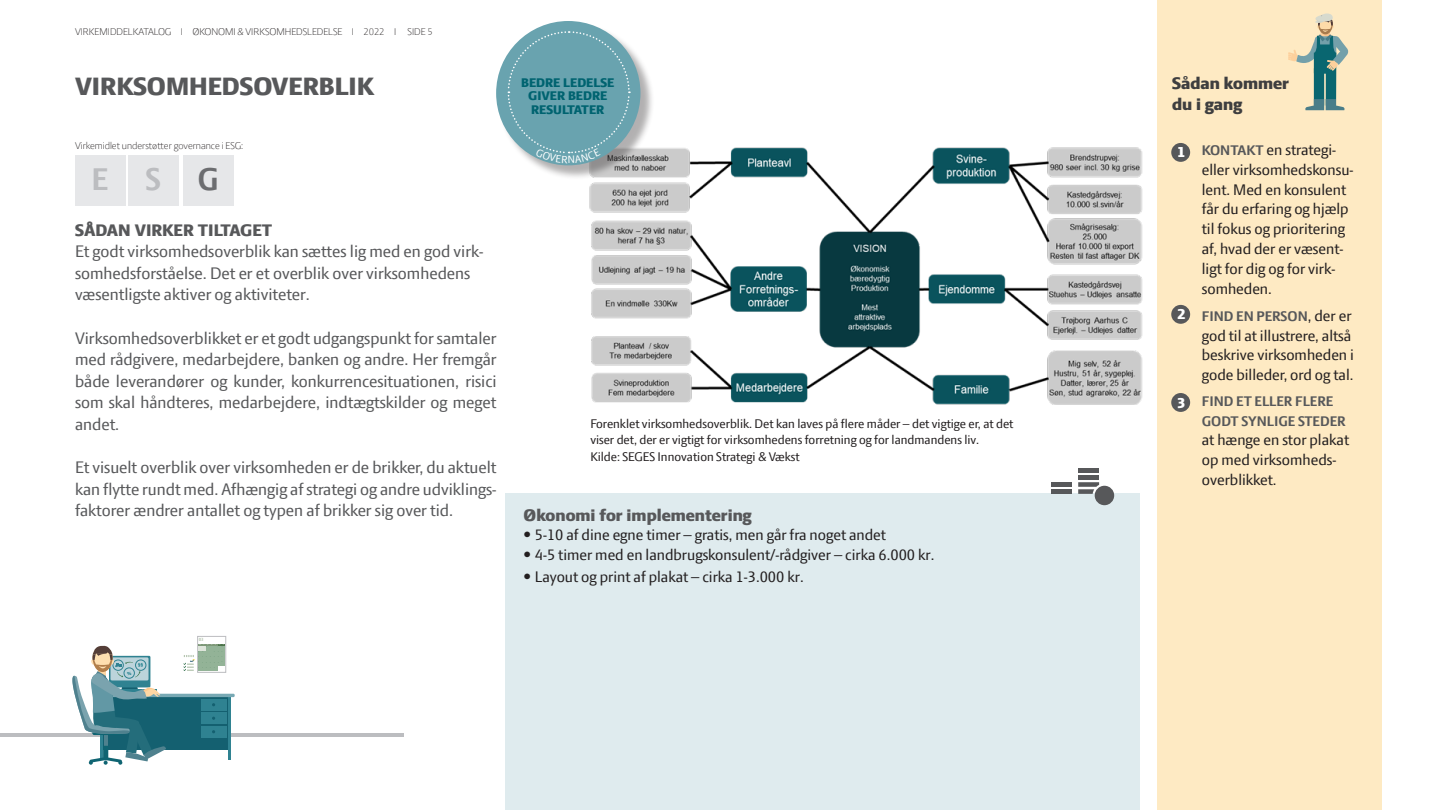
<style>
.page{position:relative;width:1440px;height:810px;background:#fff}
.page>*{position:absolute;margin:0;border:0;box-sizing:border-box;transform-origin:0 0}
.t1{font:700 33.75px "LF Press Sans";color:#bcbdc0}
.t2{font:700 33.75px "LF Press Sans";color:#6c6d70}
.t3{font:800 27px "LF Press Sans";color:#57585a}
.t4{font:18px/21.6px "LF Press Sans";color:#57585a;text-align:justify}
.t5{font:800 18px "LF Press Sans";color:#57585a}
.t6{font:800 18px/21.6px "LF Press Sans";color:#3e3e3f}
.t7{font:16.5px/19.8px "LF Press Sans";color:#231f20}
.t8{font:800 15.75px "LF Press Sans";color:#fff}
.t9{font:700 15px/19.8px "LF Press Sans";color:#57585a}
.t10{font:13.5px/16.2px "LF Press Sans";color:#231f20}
.t11{font:800 13.5px/13.5px "LF Press Sans";color:#006370;text-align:center}
.t12{font:300 10.5px "LF Press Sans";color:#231f20}
.t13{font:700 4.95px "LF Press Sans";color:#b5c5b0}
.t14{font:800 4.8px "LF Press Sans";color:#21808d}
.s1{font-weight:700;font-size:15px;color:#57585a}
.s2{font-weight:400;font-size:16.5px;color:#231f20}
</style>
<div class="page">
<img style="left:590px;top:147px;width:553px;height:258px">
<div style="left:1158px;top:0;width:224px;height:810px;background:#feeac3"></div>
<div style="left:1171px;top:305px;width:19px;height:19px;background:#57585a;border-radius:50%"></div>
<div style="left:1171px;top:393px;width:19px;height:19px;background:#57585a;border-radius:50%"></div>
<svg style="left:1288px;top:14px;width:61px;height:96px"></svg>
<div style="left:1171px;top:143px;width:19px;height:19px;background:#57585a;border-radius:50%"></div>
<div style="left:506px;top:494px;width:634px;height:316px;background:#dfebee"></div>
<div style="left:1052px;top:489px;width:20px;height:5px;background:#57585a"></div>
<div style="left:1052px;top:482px;width:20px;height:5px;background:#57585a"></div>
<div style="left:1078px;top:475px;width:21px;height:5px;background:#57585a"></div>
<div style="left:1078px;top:468px;width:21px;height:5px;background:#57585a"></div>
<div style="left:1095px;top:486px;width:19px;height:19px;background:#57585a;border-radius:50%"></div>
<svg style="left:1078px;top:482px;width:21px;height:12px"></svg>
<div style="left:498px;top:22px;width:157px;height:158px;background:#231f20;opacity:.35"></div>
<div style="left:496px;top:21px;width:145px;height:144px;background:#69a3af;border-radius:50%"></div>
<hr style="left:0;top:733px;width:403px;height:4px;background:#bcbdc0">
<hr style="left:228px;top:697px;width:3px;height:63px;background:#2f8291">
<hr style="left:96px;top:694px;width:139px;height:3px;background:#78a9b4">
<div style="left:201px;top:699px;width:25px;height:12px;background:#2f8291"></div>
<div style="left:201px;top:712px;width:25px;height:12px;background:#2f8291"></div>
<div style="left:201px;top:726px;width:25px;height:12px;background:#2f8291"></div>
<div style="left:197px;top:636px;width:29px;height:37px;border:1px solid #bcbdc0"></div>
<svg style="left:72px;top:645px;width:153px;height:120px"></svg>
<div style="left:75px;top:155px;width:50px;height:50px;background:#e6e7e9"></div>
<div style="left:129px;top:155px;width:50px;height:50px;background:#e6e7e9"></div>
<div style="left:183px;top:155px;width:50px;height:50px;background:#e6e7e9"></div>
<svg style="left:507px;top:30px;width:124px;height:133px"></svg>
<p class="t12" style="left:75px;top:25px;width:359px">VIRKEMIDDELKATALOG I ØKONOMI &amp; VIRKSOMHEDSLEDELSE I 2022 I SIDE 5</p>
<p class="t3" style="left:75px;top:71px;width:300px">VIRKSOMHEDSOVERBLIK</p>
<p class="t12" style="left:75px;top:140px;width:169px">Virkemidlet understøtter governance i ESG:</p>
<p class="t1" style="left:91px;top:160px;width:18px">E</p>
<p class="t1" style="left:146px;top:160px;width:17px">S</p>
<p class="t2" style="left:197px;top:160px;width:23px">G</p>
<p class="t5" style="left:75px;top:219px;width:199px">SÅDAN VIRKER TILTAGET</p>
<p class="t4" style="left:75px;top:240px;width:410px;text-align:left">Et godt virksomhedsoverblik kan sættes lig med en god virk&shy;somhedsforståelse. Det er et overblik over virksomhedens væsentligste aktiver og aktiviteter.</p>
<p class="t4" style="left:75px;top:327px;width:423px">Virksomhedsoverblikket er et godt udgangspunkt for samtaler med rådgivere, medarbejdere, banken og andre. Her fremgår både leverandører og kunder, konkurrencesituationen, risici som skal håndteres, medarbejdere, indtægtskilder og meget andet.</p>
<p class="t4" style="left:75px;top:456px;width:423px">Et visuelt overblik over virksomheden er de brikker, du aktuelt kan flytte rundt med. Afhængig af strategi og andre udviklings&shy;faktorer ændrer antallet og typen af brikker sig over tid.</p>
<p class="t14" style="left:138px;top:662px;width:6px">§§</p>
<p class="t14" style="left:127px;top:670px;width:6px">%</p>
<p class="t13" style="left:199px;top:637px;width:6px">03</p>
<p class="t11" style="left:521px;top:76px;width:95px">BEDRE LEDELSE<br>GIVER BEDRE<br>RESULTATER</p>
<p class="t10" style="left:590px;top:415px;width:425px">Forenklet virksomhedsoverblik. Det kan laves på flere måder – det vigtige er, at det</p>
<p class="t10" style="left:590px;top:432px;width:390px">viser det, der er vigtigt for virksomhedens forretning og for landmandens liv.<br>Kilde: SEGES Innovation Strategi &amp; Vækst</p>
<p class="t5" style="left:524px;top:504px;width:230px">Økonomi for implementering</p>
<p class="t7" style="left:524px;top:525px;width:364px">• 5-10 af dine egne timer – gratis, men går fra noget andet</p>
<p class="t7" style="left:524px;top:545px;width:412px">• 4-5 timer med en landbrugskonsulent/-rådgiver – cirka 6.000 kr.</p>
<p class="t7" style="left:524px;top:566px;width:282px">• Layout og print af plakat – cirka 1-3.000 kr.</p>
<p class="t6" style="left:1172px;top:72px;width:118px">Sådan kommer du i gang</p>
<p class="t8" style="left:1177px;top:143px;width:9px">1</p>
<p class="t7" style="left:1202px;top:139px;width:153px"><span class="s1">KONTAKT</span> en strategi&shy;eller virksomhedskonsu&shy;lent. Med en konsulent får du erfaring og hjælp til fokus og prioritering af, hvad der er væsent&shy;ligt for dig og for virk&shy;somheden.</p>
<p class="t9" style="left:1202px;top:306px;width:151px">FIND EN PERSON<span class="s2">, der er</span></p>
<p class="t7" style="left:1202px;top:325px;width:154px">god til at illustrere, altså beskrive virksomheden i gode billeder, ord og tal.</p>
<p class="t9" style="left:1202px;top:391px;width:145px">FIND ET ELLER FLERE<br>GODT SYNLIGE STEDER</p>
<p class="t7" style="left:1202px;top:430px;width:149px">at hænge en stor plakat op med virksomheds&shy;overblikket.</p>
<p class="t8" style="left:1177px;top:305px;width:9px">2</p>
<p class="t8" style="left:1177px;top:393px;width:9px">3</p>
</div>
